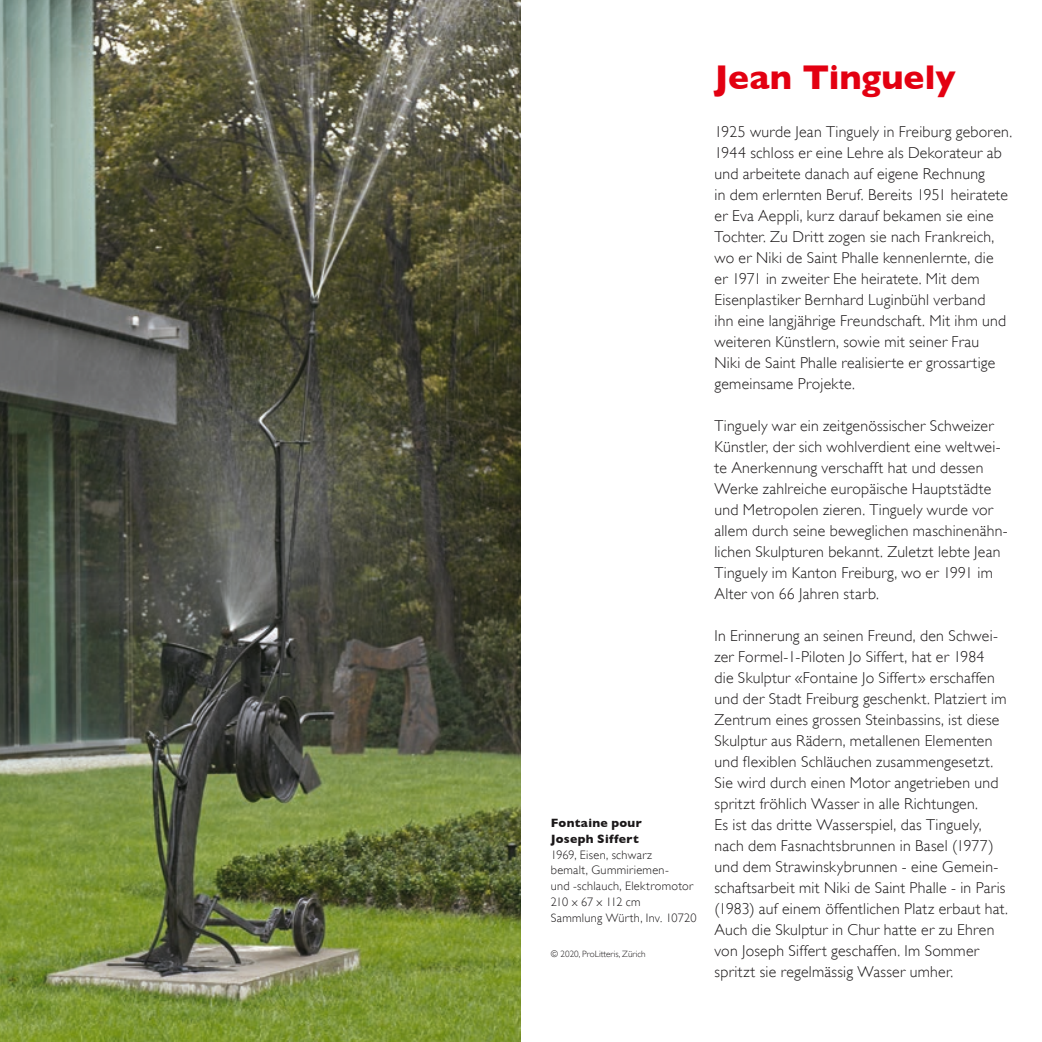
<style>
.page{position:relative;width:1042px;height:1042px;background:#fff}
.page>*{position:absolute;margin:0;border:0;box-sizing:border-box;transform-origin:0 0}
.t1{font:700 35px "Gill Sans";color:#e30011}
.t2{font:300 15.75px/21px "Gill Sans";letter-spacing:.015em;color:#1b1819}
.t3{font:300 12.25px/15.8px "Gill Sans";letter-spacing:.025em;color:#1b1819}
.t4{font:700 12.25px/15.8px "Gill Sans";letter-spacing:.025em;color:#1b1819}
.t5{font:300 9.1px "Gill Sans";color:#1b1819}
</style>
<div class="page">
<img style="left:0;top:0;width:521px;height:1042px">
<p class="t4" style="left:551px;top:815px;width:92px">Fontaine pour<br>Joseph Siffert</p>
<p class="t3" style="left:551px;top:846px;width:147px">1969, Eisen, schwarz<br>bemalt, Gummiriemen-<br>und -schlauch, Elektromotor<br>210 x 67 x 112 cm<br>Sammlung Würth, Inv. 10720</p>
<p class="t5" style="left:551px;top:947px;width:96px">© 2020, ProLitteris, Zürich</p>
<h1 class="t1" style="left:714px;top:56px;width:243px">Jean Tinguely</h1>
<p class="t2" style="left:714px;top:121px;width:299px">1925 wurde Jean Tinguely in Freiburg geboren.<br>1944 schloss er eine Lehre als Dekorateur ab und arbeitete danach auf eigene Rechnung<br>in dem erlernten Beruf. Bereits 1951 heiratete er Eva Aeppli, kurz darauf bekamen sie eine Tochter. Zu Dritt zogen sie nach Frankreich, wo er Niki de Saint Phalle kennenlernte, die<br>er 1971 in zweiter Ehe heiratete. Mit dem Eisenplastiker Bernhard Luginbühl verband<br>ihn eine langjährige Freundschaft. Mit ihm und weiteren Künstlern, sowie mit seiner Frau<br>Niki de Saint Phalle realisierte er grossartige gemeinsame Projekte.</p>
<p class="t2" style="left:714px;top:415px;width:295px">Tinguely war ein zeitgenössischer Schweizer Künstler, der sich wohlverdient eine weltwei&shy;te Anerkennung verschafft hat und dessen Werke zahlreiche europäische Hauptstädte und Metropolen zieren. Tinguely wurde vor allem durch seine beweglichen maschinenähn&shy;lichen Skulpturen bekannt. Zuletzt lebte Jean Tinguely im Kanton Freiburg, wo er 1991 im Alter von 66 Jahren starb.</p>
<p class="t2" style="left:714px;top:625px;width:295px">In Erinnerung an seinen Freund, den Schwei&shy;zer Formel-1-Piloten Jo Siffert, hat er 1984<br>die Skulptur «Fontaine Jo Siffert» erschaffen und der Stadt Freiburg geschenkt. Platziert im Zentrum eines grossen Steinbassins, ist diese Skulptur aus Rädern, metallenen Elementen und flexiblen Schläuchen zusammengesetzt.<br>Sie wird durch einen Motor angetrieben und spritzt fröhlich Wasser in alle Richtungen.<br>Es ist das dritte Wasserspiel, das Tinguely, nach dem Fasnachtsbrunnen in Basel (1977) und dem Strawinskybrunnen - eine Gemein&shy;schaftsarbeit mit Niki de Saint Phalle - in Paris (1983) auf einem öffentlichen Platz erbaut hat.<br>Auch die Skulptur in Chur hatte er zu Ehren von Joseph Siffert geschaffen. Im Sommer spritzt sie regelmässig Wasser umher.</p>
</div>
